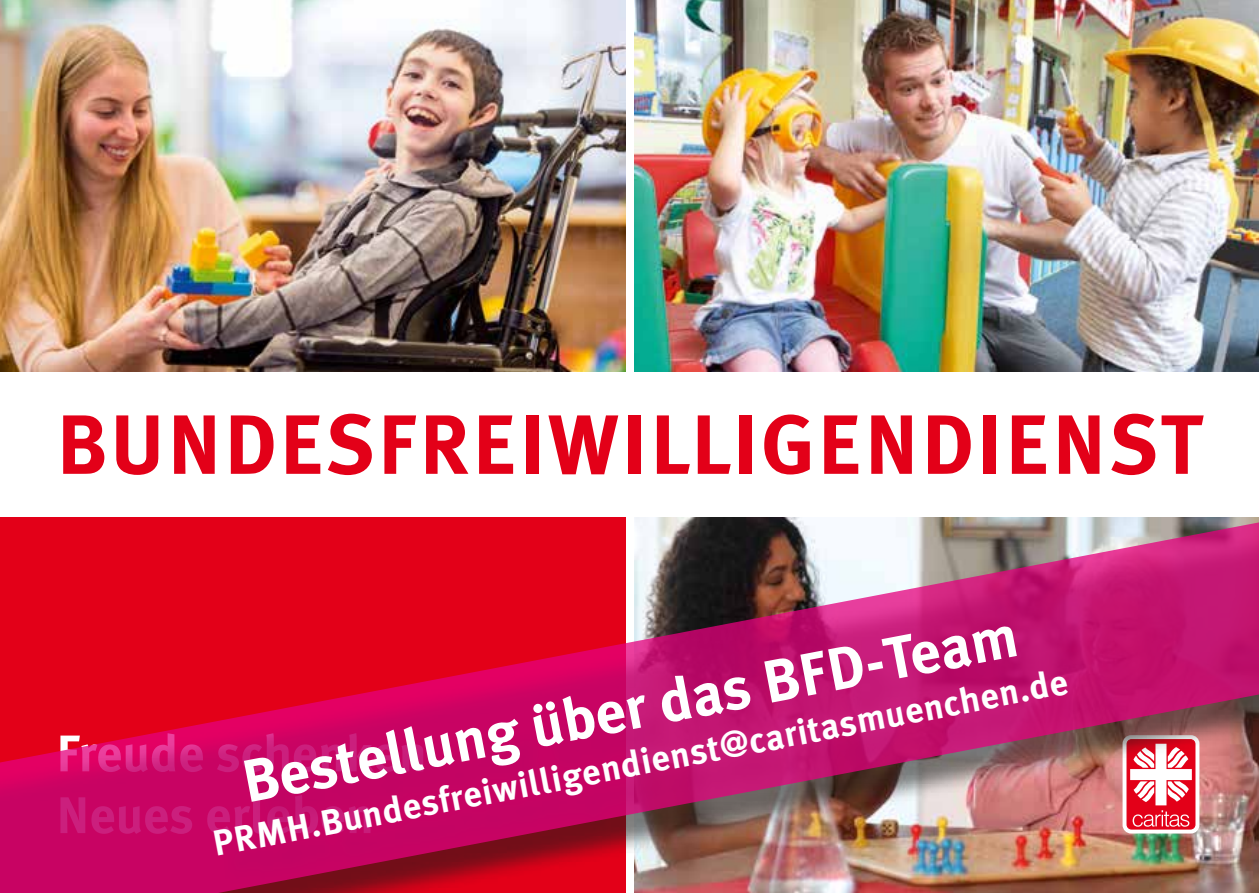
<style>
.page{position:relative;width:1259px;height:893px;background:#fff}
.page>*{position:absolute;margin:0;border:0;box-sizing:border-box;transform-origin:0 0}
.t1{font:700 84px "Meta Plus";letter-spacing:.025em;color:#e30018}
.t2{font:700 60px "Meta Plus";color:#fff}
.t3{font:700 51.6px/61.8px "Meta Plus";color:#fff}
.t4{font:700 36px "Meta Plus";color:#fff}
</style>
<div class="page">
<img style="left:0;top:0;width:625px;height:372px">
<img style="left:634px;top:0;width:625px;height:372px">
<img style="left:0;top:517px;width:1259px;height:376px">
<h1 class="t1" style="left:56px;top:396px;width:1149px">BUNDESFREIWILLIGENDIENST</h1>
<h2 class="t2" style="left:236px;top:749px;width:789px;rotate:-11deg">Bestellung über das BFD-Team</h2>
<p class="t4" style="left:209px;top:825px;width:871px;rotate:-11deg">PRMH.Bundesfreiwilligendienst@caritasmuenchen.de</p>
<h3 class="t3" style="left:56px;top:722px;width:372px">Freude schenken<br>Neues erleben</h3>
</div>
